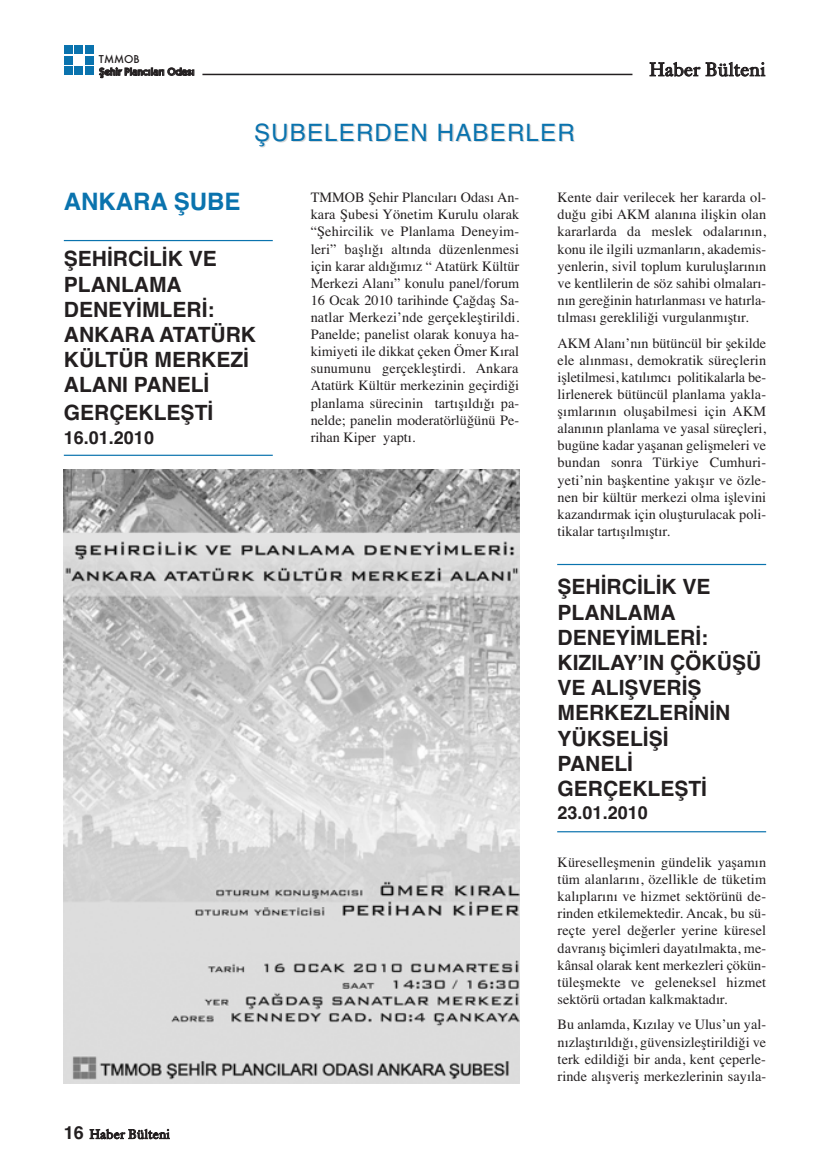
<style>
.page{position:relative;width:830px;height:1170px;background:#fff}
.page>*{position:absolute;margin:0;border:0;box-sizing:border-box;transform-origin:0 0}
.t1{font:24px "Helvetica";letter-spacing:.05em;color:#0a73ae}
.t2{font:700 24px "Helvetica";color:#0a73ae}
.t3{font:700 21px/25.2px "Helvetica";color:#231f20}
.t4{font:19.5px "Dutch 766 BT Roman A";color:#231f20}
.t5{font:700 18px "Helvetica";color:#231f20}
.t6{font:14.25px/17.1px "Times";color:#231f20;text-align:justify}
.t7{font:13.5px "Dutch 766 BT Roman A";color:#231f20}
.t8{font:600 10.5px "Kabel IT Cby BT";color:#231f20}
.t9{font:500 10.5px "Futura";color:#231f20}
.s1{font-family:"Helvetica";font-weight:700;font-size:18px}
</style>
<div class="page">
<hr style="left:202px;top:74px;width:430px;height:1px;background:#231f20">
<div style="left:64px;top:45px;width:8px;height:9px;background:#0a73ae"></div>
<div style="left:74px;top:45px;width:9px;height:9px;background:#0a73ae"></div>
<div style="left:85px;top:45px;width:9px;height:9px;background:#0a73ae"></div>
<div style="left:64px;top:56px;width:8px;height:8px;background:#0a73ae"></div>
<div style="left:85px;top:56px;width:9px;height:8px;background:#0a73ae"></div>
<div style="left:64px;top:66px;width:8px;height:9px;background:#0a73ae"></div>
<div style="left:74px;top:66px;width:9px;height:9px;background:#0a73ae"></div>
<div style="left:85px;top:66px;width:9px;height:9px;background:#0a73ae"></div>
<img style="left:64px;top:469px;width:455px;height:614px">
<hr style="left:557px;top:564px;width:208px;height:1px;background:#0a73ae">
<hr style="left:557px;top:831px;width:208px;height:1px;background:#0a73ae">
<hr style="left:64px;top:240px;width:209px;height:1px;background:#0a73ae">
<hr style="left:64px;top:454px;width:209px;height:2px;background:#0a73ae">
<p class="t9" style="left:99px;top:51px;width:42px">TMMOB</p>
<p class="t8" style="left:99px;top:65px;width:97px">Şehir Plancıları Odası</p>
<h1 class="t1" style="left:254px;top:116px;width:322px">ŞUBELERDEN HABERLER</h1>
<h3 class="t4" style="left:649px;top:57px;width:117px">Haber Bülteni</h3>
<h1 class="t2" style="left:64px;top:185px;width:178px">ANKARA ŞUBE</h1>
<h2 class="t3" style="left:64px;top:247px;width:194px">ŞEHİRCİLİK VE<br>PLANLAMA<br>DENEYİMLERİ:<br>ANKARA ATATÜRK<br>KÜLTÜR MERKEZİ<br>ALANI PANELİ</h2>
<h2 class="t3" style="left:64px;top:401px;width:151px">GERÇEKLEŞTİ</h2>
<p class="t5" style="left:64px;top:425px;width:92px">16.01.2010</p>
<p class="t7" style="left:64px;top:1125px;width:107px"><span class="s1">16</span> Haber Bülteni</p>
<p class="t6" style="left:310px;top:190px;width:210px">TMMOB Şehir Plancıları Odası An&shy;kara Şubesi Yönetim Kurulu olarak “Şehircilik ve Planlama Deneyim&shy;leri” başlığı altında düzenlenmesi için karar aldığımız “ Atatürk Kültür Merkezi Alanı” konulu panel/forum 16 Ocak 2010 tarihinde Çağdaş Sa&shy;natlar Merkezi’nde gerçekleştirildi.<br>Panelde; panelist olarak konuya ha&shy;kimiyeti ile dikkat çeken Ömer Kıral sunumunu gerçekleştirdi. Ankara Atatürk Kültür merkezinin geçirdiği planlama sürecinin tartışıldığı pa&shy;nelde; panelin moderatörlüğünü Pe&shy;rihan Kiper yaptı.</p>
<p class="t6" style="left:557px;top:190px;width:210px">Kente dair verilecek her kararda ol&shy;duğu gibi AKM alanına ilişkin olan kararlarda da meslek odalarının, konu ile ilgili uzmanların, akademis&shy;yenlerin, sivil toplum kuruluşlarının ve kentlilerin de söz sahibi olmaları&shy;nın gereğinin hatırlanması ve hatırla&shy;tılması gerekliliği vurgulanmıştır.</p>
<p class="t6" style="left:557px;top:335px;width:210px">AKM Alanı’nın bütüncül bir şekilde ele alınması, demokratik süreçlerin işletilmesi, katılımcı politikalarla be&shy;lirlenerek bütüncül planlama yakla&shy;şımlarının oluşabilmesi için AKM alanının planlama ve yasal süreçleri, bugüne kadar yaşanan gelişmeleri ve bundan sonra Türkiye Cumhuri&shy;yeti’nin başkentine yakışır ve özle&shy;nen bir kültür merkezi olma işlevini kazandırmak için oluşturulacak poli&shy;tikalar tartışılmıştır.</p>
<h2 class="t3" style="left:557px;top:575px;width:205px">ŞEHİRCİLİK VE<br>PLANLAMA<br>DENEYİMLERİ:<br>KIZILAY’IN ÇÖKÜŞÜ<br>VE ALIŞVERİŞ<br>MERKEZLERİNİN<br>YÜKSELİŞİ<br>PANELİ<br>GERÇEKLEŞTİ</h2>
<p class="t5" style="left:557px;top:800px;width:92px">23.01.2010</p>
<p class="t6" style="left:557px;top:854px;width:210px">Küreselleşmenin gündelik yaşamın tüm alanlarını, özellikle de tüketim kalıplarını ve hizmet sektörünü de&shy;rinden etkilemektedir. Ancak, bu sü&shy;reçte yerel değerler yerine küresel davranış biçimleri dayatılmakta, me&shy;kânsal olarak kent merkezleri çökün&shy;tüleşmekte ve geleneksel hizmet sektörü ortadan kalkmaktadır.</p>
<p class="t6" style="left:557px;top:1016px;width:210px">Bu anlamda, Kızılay ve Ulus’un yal&shy;nızlaştırıldığı, güvensizleştirildiği ve terk edildiği bir anda, kent çeperle&shy;rinde alışveriş merkezlerinin sayıla-</p>
</div>
